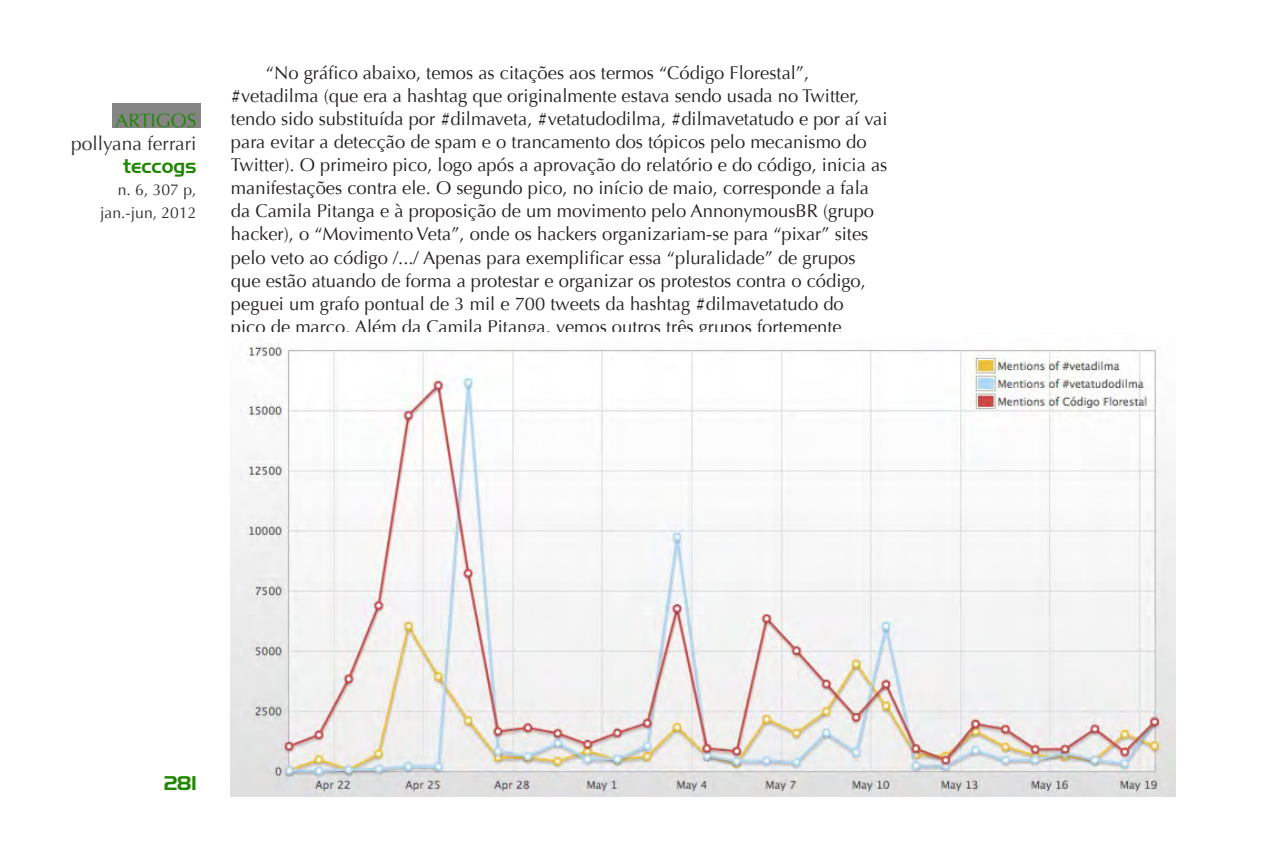
<style>
.page{position:relative;width:1288px;height:858px;background:#fff}
.page>*{position:absolute;margin:0;border:0;box-sizing:border-box;transform-origin:0 0}
.t1{font:19.25px "Optima";color:#2e2e2e}
.t2{font:19.25px "Handel Gothic BT";color:#208700}
.t3{font:19.25px "Optima";color:#208700}
.t4{font:18.38px/23.1px "Optima";color:#231f20}
.t5{font:15.75px/22.8px "Optima";color:#2e2e2e;text-align:right}
</style>
<div class="page">
<div style="left:112px;top:103px;width:89px;height:25px;background:#848484"></div>
<img style="left:231px;top:343px;width:945px;height:453px">
<p class="t3" style="left:116px;top:109px;width:82px">ARTIGOS</p>
<p class="t1" style="left:71px;top:132px;width:127px">pollyana ferrari</p>
<p class="t2" style="left:123px;top:154px;width:75px">teccogs</p>
<p class="t5" style="left:100px;top:179px;width:98px">n. 6, 307 p, jan.-jun, 2012</p>
<p class="t4" style="left:231px;top:61px;width:658px;text-indent:35px">“No gráfico abaixo, temos as citações aos termos “Código Florestal”, #vetadilma (que era a hashtag que originalmente estava sendo usada no Twitter, tendo sido substituída por #dilmaveta, #vetatudodilma, #dilmavetatudo e por aí vai para evitar a detecção de spam e o trancamento dos tópicos pelo mecanismo do Twitter). O primeiro pico, logo após a aprovação do relatório e do código, inicia as manifestações contra ele. O segundo pico, no início de maio, corresponde a fala da Camila Pitanga e à proposição de um movimento pelo AnnonymousBR (grupo hacker), o “Movimento Veta”, onde os hackers organizariam-se para “pixar” sites pelo veto ao código /.../ Apenas para exemplificar essa “pluralidade” de grupos que estão atuando de forma a protestar e organizar os protestos contra o código, peguei um grafo pontual de 3 mil e 700 tweets da hashtag #dilmavetatudo do<br>pico de março. Além da Camila Pitanga, vemos outros três grupos fortemente</p>
<p class="t2" style="left:164px;top:771px;width:34px">281</p>
</div>
